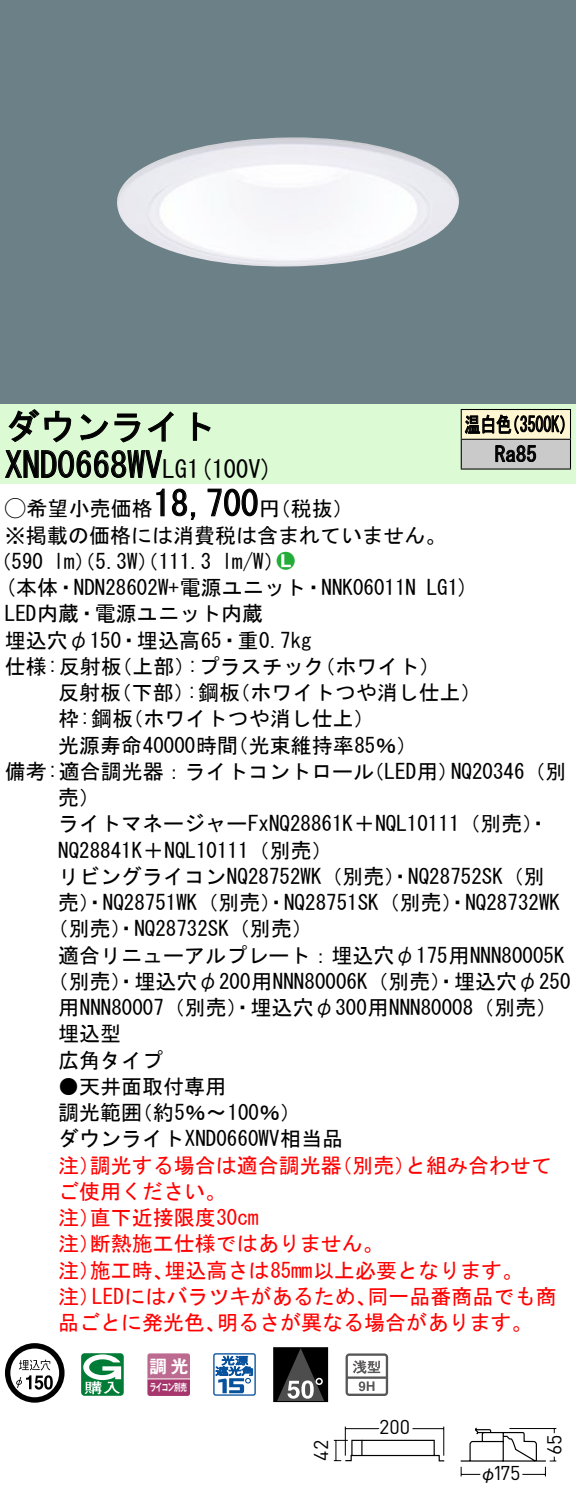
<style>
.page{position:relative;width:576px;height:1507px;background:#fff}
.page>*{position:absolute;margin:0;border:0;box-sizing:border-box;transform-origin:0 0}
.t1{font:35px "MS Gothic";color:#000}
.t2{font:24.5px "MS Gothic";color:#000}
.t3{font:21px/26.2px "MS Gothic";color:#000}
.t4{font:21px/26.2px "MS Gothic";color:#f00}
.t5{font:21px/29.8px "MS Gothic";color:#000;scale:.75 1}
.t6{font:21px "Ford Classification 1";color:#23ac38}
.t7{font:19.95px "DINOT";letter-spacing:-.005em;color:#000}
.t8{font:17.5px "Gothic MB101 Pro De Bold 90 pv RKSJ H";color:#fff}
.t9{font:17.5px "Gothic BBB Pro Medium 90 pv RKSJ H";color:#000}
.t10{font:10.15px "Gothic MB101 Pro De Bold 90 pv RKSJ H";letter-spacing:-.05em;color:#fff;scale:.65 1}
.s1{font-size:24.5px}
.s2{font-family:"Ford Classification 1"}
.s3{color:#fff}
</style>
<div class="page">
<div style="left:0;top:0;width:575px;height:404px;background:#6c8087"></div>
<img style="left:117px;top:137px;width:342px;height:130px">
<div style="left:0;top:404px;width:575px;height:79px;background:#dcfad4"></div>
<svg style="left:8px;top:409px;width:64px;height:34px"></svg>
<svg style="left:80px;top:413px;width:60px;height:30px"></svg>
<svg style="left:147px;top:411px;width:26px;height:31px"></svg>
<svg style="left:192px;top:412px;width:19px;height:29px"></svg>
<svg style="left:5px;top:450px;width:158px;height:28px"></svg>
<svg style="left:156px;top:488px;width:9px;height:29px"></svg>
<svg style="left:172px;top:488px;width:24px;height:32px"></svg>
<svg style="left:207px;top:488px;width:51px;height:29px"></svg>
<svg style="left:5px;top:1343px;width:59px;height:59px"></svg>
<svg style="left:44px;top:1375px;width:9px;height:14px"></svg>
<svg style="left:81px;top:1353px;width:43px;height:42px"></svg>
<svg style="left:147px;top:1353px;width:43px;height:43px;background:#b65a85"></svg>
<hr style="left:147px;top:1378px;width:43px;height:1px;background:#fff">
<svg style="left:213px;top:1353px;width:43px;height:42px"></svg>
<div style="left:273px;top:1347px;width:54px;height:54px;background:#000"></div>
<svg style="left:277px;top:1349px;width:47px;height:51px"></svg>
<div style="left:273px;top:1347px;width:55px;height:55px;border:1px solid #000"></div>
<svg style="left:345px;top:1353px;width:43px;height:43px"></svg>
<div style="left:461px;top:409px;width:109px;height:30px;background:#fff6d2"></div>
<div style="left:461px;top:439px;width:109px;height:30px;background:#cacaca"></div>
<hr style="left:460px;top:409px;width:110px;height:1px;background:#000">
<hr style="left:569px;top:410px;width:2px;height:29px;background:#000">
<hr style="left:460px;top:439px;width:110px;height:1px;background:#000">
<hr style="left:569px;top:440px;width:2px;height:28px;background:#000">
<hr style="left:460px;top:468px;width:110px;height:2px;background:#000">
<svg style="left:460px;top:410px;width:104px;height:58px"></svg>
<svg style="left:460px;top:1427px;width:97px;height:50px"></svg>
<svg style="left:333px;top:1426px;width:112px;height:36px"></svg>
<h1 class="t1" style="left:5px;top:409px;width:212px">ダウンライト</h1>
<p class="t2" style="left:187px;top:456px;width:87px">(1 100 (V</p>
<h1 class="t1" style="left:5px;top:447px;width:184px">XND0668WV<span class="s1">LG</span></h1>
<h1 class="t1" style="left:153px;top:486px;width:106px">18,700</h1>
<p class="t3" style="left:5px;top:495px;width:442px"><span class="s2">A</span>希望小売価格<br>※掲載の価格には消費税は含まれていません。</p>
<p class="t6" style="left:277px;top:550px;width:19px">2<span class="s3">7</span></p>
<p class="t3" style="left:259px;top:495px;width:96px">（円税抜(</p>
<p class="t3" style="left:222px;top:548px;width:64px">l m (W/</p>
<p class="t3" style="left:-9px;top:548px;width:54px">（590</p>
<p class="t3" style="left:54px;top:548px;width:159px">lm）（5.3 ）（W 111.3</p>
<p class="t5" style="left:494px;top:409px;width:57px;text-indent:-30px">温白色<br>Ra85</p>
<p class="t5" style="left:504px;top:409px;width:96px">（3500 (K</p>
<p class="t3" style="left:5px;top:574px;width:412px">(本体・NDN28602 +W 電源ユニット・NNK06011N</p>
<p class="t3" style="left:5px;top:600px;width:259px">LED内蔵・電源ユニット内蔵</p>
<p class="t3" style="left:5px;top:627px;width:308px">埋込穴φ150・埋込高65・重0.7kg</p>
<p class="t3" style="left:314px;top:653px;width:127px">（ホワイト(</p>
<p class="t3" style="left:426px;top:574px;width:44px">LG (1</p>
<p class="t3" style="left:187px;top:653px;width:139px">:プラスチック</p>
<p class="t3" style="left:5px;top:653px;width:118px">仕様:反射板</p>
<p class="t3" style="left:111px;top:653px;width:85px">（上部）</p>
<p class="t3" style="left:58px;top:679px;width:65px">反射板</p>
<p class="t3" style="left:111px;top:679px;width:85px">（下部）</p>
<p class="t3" style="left:187px;top:679px;width:55px">:鋼板</p>
<p class="t3" style="left:229px;top:679px;width:253px">（ホワイトつや消し仕上(</p>
<p class="t3" style="left:58px;top:705px;width:76px">枠:鋼板</p>
<p class="t3" style="left:122px;top:705px;width:254px">（ホワイトつや消し仕上(</p>
<p class="t3" style="left:58px;top:732px;width:181px">光源寿命40000時間</p>
<p class="t3" style="left:227px;top:732px;width:191px">（光束維持率85％(</p>
<p class="t3" style="left:5px;top:758px;width:370px">備考:適合調光器：ライトコントロール</p>
<p class="t3" style="left:58px;top:784px;width:43px">売(</p>
<p class="t3" style="left:58px;top:810px;width:492px">ライトマネージャーFxNQ28861 ＋K NQL10111（別売・(</p>
<p class="t3" style="left:58px;top:837px;width:276px">NQ28841 ＋K NQL10111（別売(</p>
<p class="t3" style="left:58px;top:863px;width:488px">リビングライコンNQ28752WK（別売）・NQ28752SK（別</p>
<p class="t3" style="left:58px;top:889px;width:503px">売）・NQ28751WK（別売）・NQ28751SK（別売）・NQ28732WK</p>
<p class="t3" style="left:48px;top:915px;width:267px">（別売）・NQ28732SK（別売(</p>
<p class="t3" style="left:58px;top:942px;width:507px">適合リニューアルプレート：埋込穴φ175用NNN80005K</p>
<p class="t3" style="left:48px;top:968px;width:524px">（別売）・埋込穴φ200用NNN80006 （K 別売）・埋込穴φ250</p>
<p class="t3" style="left:58px;top:994px;width:500px">用NNN80007（別売）・埋込穴φ300用NNN80008（別売(</p>
<p class="t3" style="left:58px;top:1020px;width:64px">埋込型</p>
<p class="t3" style="left:58px;top:1047px;width:106px">広角タイプ</p>
<p class="t3" style="left:132px;top:1073px;width:171px;text-indent:-74px">●天井面取付専用<br>（約5％〜100％(</p>
<p class="t3" style="left:363px;top:758px;width:97px">（LED用）</p>
<p class="t3" style="left:451px;top:758px;width:117px">NQ20346（別</p>
<p class="t3" style="left:58px;top:1099px;width:286px">調光範囲<br>ダウンライトXND0660WV相当品</p>
<p class="t4" style="left:90px;top:1152px;width:253px">調光する場合は適合調光器</p>
<p class="t4" style="left:331px;top:1152px;width:85px">（別売）</p>
<p class="t4" style="left:405px;top:1152px;width:148px">と組み合わせて</p>
<p class="t4" style="left:58px;top:1152px;width:43px">注）</p>
<p class="t4" style="left:58px;top:1178px;width:169px">ご使用ください。</p>
<p class="t4" style="left:90px;top:1204px;width:170px">直下近接限度30cm</p>
<p class="t4" style="left:90px;top:1204px;width:295px;text-indent:-32px">注）<br>断熱施工仕様ではありません。</p>
<p class="t4" style="left:58px;top:1230px;width:43px">注）</p>
<p class="t4" style="left:164px;top:1257px;width:360px">埋込高さは85mm以上必要となります。</p>
<p class="t4" style="left:90px;top:1257px;width:85px">施工時、</p>
<p class="t4" style="left:58px;top:1257px;width:43px">注）</p>
<p class="t4" style="left:92px;top:1283px;width:286px">LEDにはバラツキがあるため、</p>
<p class="t4" style="left:367px;top:1283px;width:190px">同一品番商品でも商</p>
<p class="t4" style="left:58px;top:1283px;width:43px">注）</p>
<p class="t4" style="left:58px;top:1309px;width:169px">品ごとに発光色、</p>
<p class="t4" style="left:217px;top:1309px;width:317px">明るさが異なる場合があります。</p>
<p class="t8" style="left:149px;top:1351px;width:41px">調光</p>
<p class="t10" style="left:150px;top:1379px;width:59px">ライコン別売</p>
<p class="t7" style="left:307px;top:1460px;width:22px;rotate:-90deg">42</p>
<p class="t7" style="left:379px;top:1413px;width:33px">200</p>
<p class="t7" style="left:492px;top:1459px;width:29px">175</p>
<p class="t9" style="left:479px;top:1459px;width:19px">φ</p>
<p class="t7" style="left:540px;top:1455px;width:21px;rotate:-90deg">65</p>
</div>
